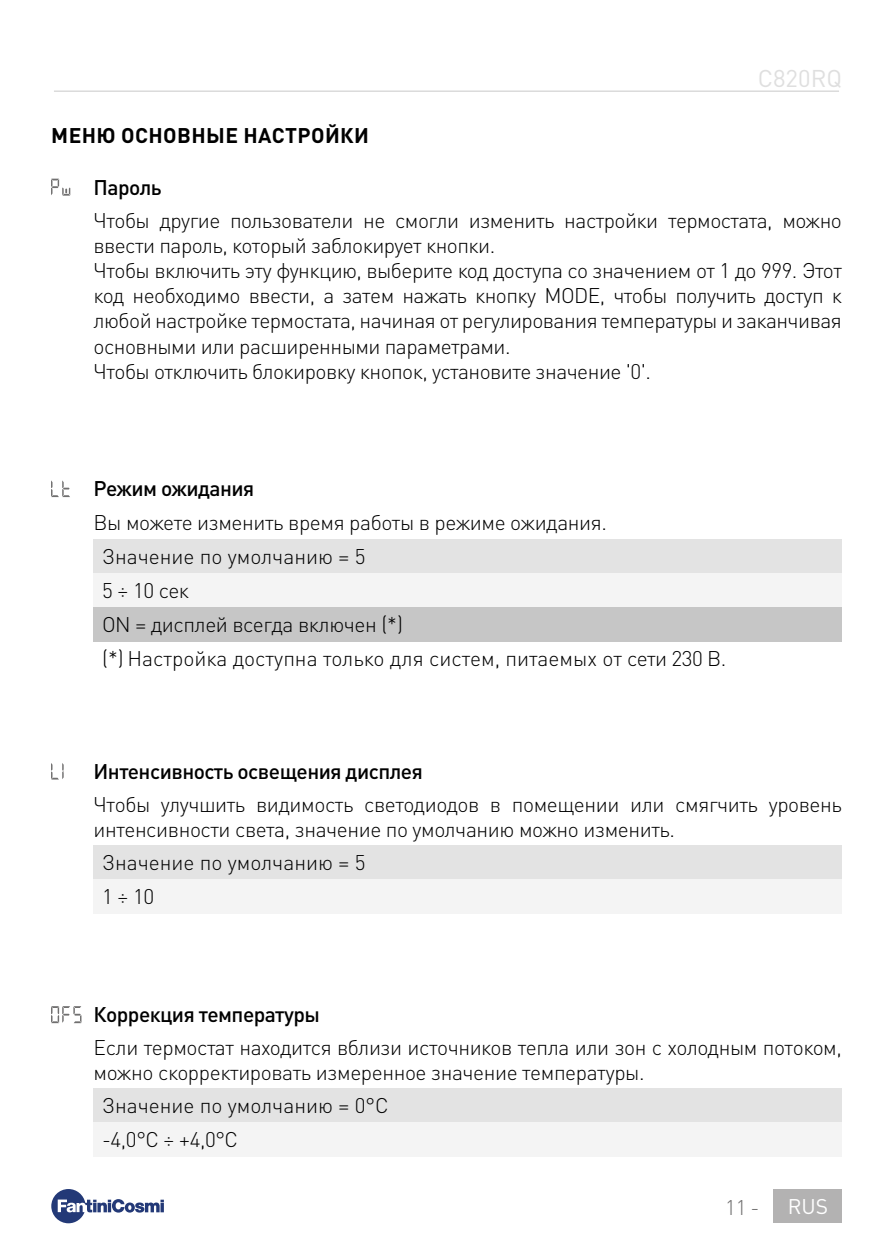
<style>
.page{position:relative;width:893px;height:1259px;background:#fff}
.page>*{position:absolute;margin:0;border:0;box-sizing:border-box;transform-origin:0 0}
.t1{font:24px "DIN Pro";color:#dfdfdf}
.t2{font:300 21px/25.2px "DIN Pro";letter-spacing:-.025em;color:#000}
.t3{font:500 21px "DIN Pro";letter-spacing:-.025em;color:#000}
.t4{font:300 21px/33.9px "DIN Pro";color:#000}
.t5{font:700 21px "DIN Pro";letter-spacing:.02em;color:#000}
.t6{font:300 21px "DIN Pro";color:#706f6f}
.t7{font:21px "DIN Pro";color:#fff}
</style>
<div class="page">
<hr style="left:54px;top:90px;width:785px;height:2px;background:#dadada">
<svg style="left:51px;top:1189px;width:113px;height:34px"></svg>
<div style="left:774px;top:1189px;width:68px;height:33px;background:#b3b2b2"></div>
<svg style="left:51px;top:179px;width:19px;height:17px"></svg>
<div style="left:94px;top:540px;width:748px;height:34px;background:#e3e3e3"></div>
<div style="left:94px;top:574px;width:748px;height:34px;background:#f4f4f4"></div>
<div style="left:94px;top:608px;width:748px;height:34px;background:#c6c6c6"></div>
<svg style="left:51px;top:480px;width:19px;height:17px"></svg>
<div style="left:94px;top:845px;width:748px;height:34px;background:#e3e3e3"></div>
<div style="left:94px;top:879px;width:748px;height:34px;background:#f4f4f4"></div>
<svg style="left:51px;top:763px;width:13px;height:16px"></svg>
<div style="left:94px;top:1089px;width:748px;height:34px;background:#e3e3e3"></div>
<div style="left:94px;top:1123px;width:748px;height:34px;background:#f4f4f4"></div>
<svg style="left:51px;top:1006px;width:30px;height:17px"></svg>
<p class="t5" style="left:51px;top:117px;width:319px">МЕНЮ ОСНОВНЫЕ НАСТРОЙКИ</p>
<p class="t1" style="left:758px;top:62px;width:86px">C820RQ</p>
<p class="t3" style="left:94px;top:173px;width:70px">Пароль</p>
<p class="t2" style="left:94px;top:206px;width:750px">Чтобы другие пользователи не смогли изменить настройки термостата, можно ввести пароль, который заблокирует кнопки.<br>Чтобы включить эту функцию, выберите код доступа со значением от 1 до 999. Этот код необходимо ввести, а затем нажать кнопку MODE, чтобы получить доступ к любой настройке термостата, начиная от регулирования температуры и заканчивая основными или расширенными параметрами.<br>Чтобы отключить блокировку кнопок, установите значение '0'.</p>
<p class="t3" style="left:94px;top:474px;width:162px">Режим ожидания</p>
<p class="t2" style="left:102px;top:504px;width:626px;line-height:33.9px;text-indent:-9px">Вы можете изменить время работы в режиме ожидания.<br>Значение по умолчанию = 5<br>5 ÷ 10 сек<br>ON = дисплей всегда включен (*)<br>(*) Настройка доступна только для систем, питаемых от сети 230 В.</p>
<p class="t3" style="left:94px;top:756px;width:331px">Интенсивность освещения дисплея</p>
<p class="t2" style="left:94px;top:789px;width:750px">Чтобы улучшить видимость светодиодов в помещении или смягчить уровень интенсивности света, значение по умолчанию можно изменить.</p>
<p class="t4" style="left:102px;top:843px;width:265px">Значение по умолчанию = 5<br>1 ÷ 10</p>
<p class="t3" style="left:94px;top:1000px;width:228px">Коррекция температуры</p>
<p class="t2" style="left:94px;top:1033px;width:750px">Если термостат находится вблизи источников тепла или зон с холодным потоком, можно скорректировать измеренное значение температуры.</p>
<p class="t4" style="left:102px;top:1087px;width:288px">Значение по умолчанию = 0°C -4,0°C ÷ +4,0°C</p>
<p class="t6" style="left:725px;top:1190px;width:36px">11-</p>
<p class="t7" style="left:788px;top:1192px;width:42px">RUS</p>
</div>
